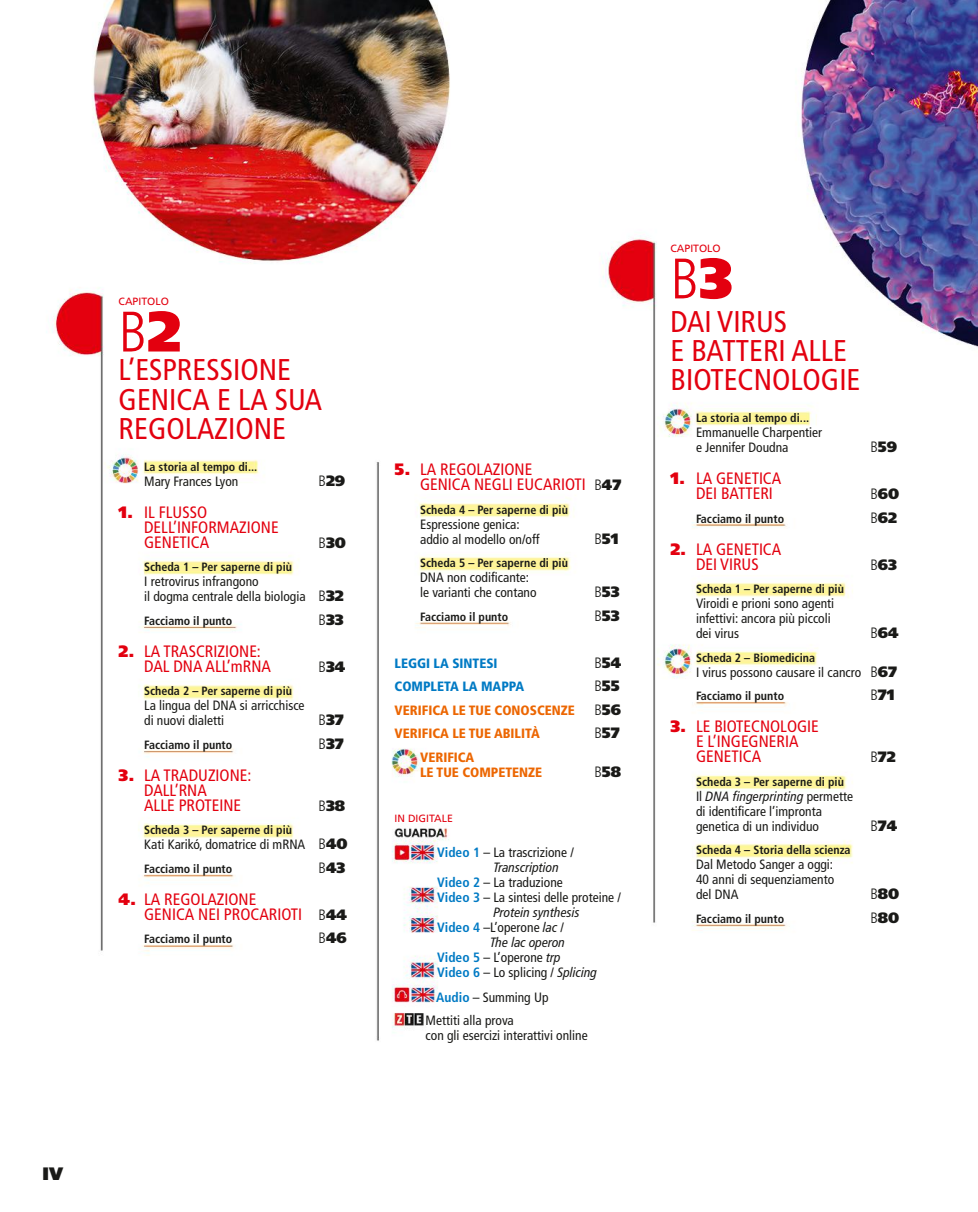
<style>
.page{position:relative;width:978px;height:1212px;background:#fff}
.page>*{position:absolute;margin:0;border:0;box-sizing:border-box;transform-origin:0 0}
.t1{font:300 condensed 57px "Frutiger LT Std";color:#e3000f}
.t2{font:condensed 30px/29.2px "Frutiger LT Pro";color:#e3000f}
.t3{font:900 18px "Frutiger LT Std";color:#1a1a18}
.t4{font:condensed 16.5px/15px "Frutiger LT Pro";color:#e3000f}
.t5{font:900 15px "Frutiger LT Std";color:#1a1a18}
.t6{font:condensed 13.5px/15px "Frutiger LT Pro";color:#1a1a18}
.t7{font:900 condensed 13.5px/15px "Frutiger LT Std";color:#ec6602}
.t8{font:italic condensed 13.5px "Frutiger LT Pro";color:#1a1a18}
.t9{font:900 condensed 13.5px "Frutiger LT Std";color:#007ac4}
.t10{font:700 condensed 12px "Frutiger LT Std";color:#1a1a18}
.t11{font:10.5px "Frutiger LT Std";color:#e3000f}
.s1{font-weight:900;font-stretch:normal}
.s2{font-weight:300;font-stretch:condensed}
.s3{font-family:"Frutiger LT Std";font-weight:900;font-stretch:normal}
.s4{font-family:"Frutiger LT Std";font-weight:300;font-size:15px}
.s5{font-family:"Frutiger LT Std";font-weight:900;font-stretch:normal;font-size:15px}
.s6{font-family:"Frutiger LT Std";font-weight:300;font-size:15px;color:#1a1a18}
.s7{font-family:"Frutiger LT Std";font-weight:900;font-stretch:normal;font-size:15px;color:#1a1a18}
.s8{font-family:"Frutiger LT Std";font-weight:700;color:#007ac4}
.s9{font-style:italic}
</style>
<div class="page">
<img style="left:51px;top:0;width:927px;height:1041px">
<h3 class="t3" style="left:43px;top:1163px;width:22px">IV</h3>
<p class="t11" style="left:119px;top:295px;width:52px">CAPITOLO</p>
<h1 class="t1" style="left:119px;top:298px;width:64px">B<span class="s1">2</span></h1>
<h2 class="t2" style="left:119px;top:358px;width:205px">L’ESPRESSIONE<br>GENICA E LA SUA<br>REGOLAZIONE</h2>
<p class="t10" style="left:144px;top:462px;width:115px">La storia al tempo di...</p>
<p class="t6" style="left:144px;top:475px;width:96px">Mary Frances Lyon</p>
<p class="t5" style="left:319px;top:472px;width:28px"><span class="s2">B</span>29</p>
<p class="t4" style="left:144px;top:506px;width:136px;text-indent:-26px"><span class="s3">1.</span> IL FLUSSO<br>DELL’INFORMAZIONE<br>GENETICA</p>
<p class="t5" style="left:319px;top:534px;width:29px"><span class="s2">B</span>30</p>
<p class="t10" style="left:144px;top:562px;width:149px">Scheda 1 – Per saperne di più</p>
<p class="t6" style="left:144px;top:575px;width:201px">I retrovirus infrangono<br>il dogma centrale della biologia <span class="s4">B</span><span class="s5">32</span></p>
<p class="t10" style="left:144px;top:616px;width:90px">Facciamo il punto</p>
<p class="t5" style="left:319px;top:611px;width:27px"><span class="s2">B</span>33</p>
<p class="t4" style="left:144px;top:645px;width:128px;text-indent:-26px"><span class="s3">2.</span> LA TRASCRIZIONE:<br>DAL DNA ALL’mRNA</p>
<p class="t5" style="left:319px;top:658px;width:28px"><span class="s2">B</span>34</p>
<p class="t10" style="left:144px;top:686px;width:149px">Scheda 2 – Per saperne di più</p>
<p class="t6" style="left:144px;top:699px;width:162px">La lingua del DNA si arricchisce di nuovi dialetti</p>
<p class="t5" style="left:319px;top:711px;width:27px"><span class="s2">B</span>37</p>
<p class="t10" style="left:144px;top:740px;width:90px">Facciamo il punto</p>
<p class="t5" style="left:319px;top:735px;width:27px"><span class="s2">B</span>37</p>
<p class="t4" style="left:144px;top:769px;width:109px;text-indent:-26px"><span class="s3">3.</span> LA TRADUZIONE:<br>DALL’RNA<br>ALLE PROTEINE</p>
<p class="t5" style="left:319px;top:797px;width:28px"><span class="s2">B</span>38</p>
<p class="t10" style="left:144px;top:825px;width:149px">Scheda 3 – Per saperne di più</p>
<p class="t6" style="left:144px;top:838px;width:205px">Kati Karikó, domatrice di mRNA <span class="s4">B</span><span class="s5">40</span></p>
<p class="t10" style="left:144px;top:864px;width:90px">Facciamo il punto</p>
<p class="t5" style="left:319px;top:859px;width:28px"><span class="s2">B</span>43</p>
<p class="t4" style="left:144px;top:893px;width:204px;text-indent:-26px"><span class="s3">4.</span> LA REGOLAZIONE<br>GENICA NEI PROCARIOTI <span class="s6">B</span><span class="s7">44</span></p>
<p class="t10" style="left:144px;top:934px;width:90px">Facciamo il punto</p>
<p class="t5" style="left:319px;top:929px;width:30px"><span class="s2">B</span>46</p>
<p class="t4" style="left:420px;top:463px;width:203px;text-indent:-26px"><span class="s3">5.</span> LA REGOLAZIONE<br>GENICA NEGLI EUCARIOTI <span class="s6">B</span><span class="s7">47</span></p>
<p class="t10" style="left:420px;top:505px;width:149px">Scheda 4 – Per saperne di più</p>
<p class="t6" style="left:420px;top:518px;width:121px">Espressione genica: addio al modello on/off</p>
<p class="t5" style="left:594px;top:530px;width:26px"><span class="s2">B</span>51</p>
<p class="t10" style="left:420px;top:558px;width:149px">Scheda 5 – Per saperne di più</p>
<p class="t6" style="left:420px;top:571px;width:118px">DNA non codificante: le varianti che contano</p>
<p class="t5" style="left:594px;top:583px;width:27px"><span class="s2">B</span>53</p>
<p class="t10" style="left:420px;top:612px;width:90px">Facciamo il punto</p>
<p class="t5" style="left:594px;top:607px;width:27px"><span class="s2">B</span>53</p>
<p class="t9" style="left:395px;top:655px;width:105px">LEGGI LA SINTESI</p>
<p class="t5" style="left:594px;top:654px;width:28px"><span class="s2">B</span>54</p>
<p class="t9" style="left:395px;top:679px;width:131px">COMPLETA LA MAPPA</p>
<p class="t5" style="left:594px;top:677px;width:27px"><span class="s2">B</span>55</p>
<p class="t7" style="left:395px;top:703px;width:182px">VERIFICA LE TUE CONOSCENZE</p>
<p class="t5" style="left:594px;top:701px;width:28px"><span class="s2">B</span>56</p>
<p class="t7" style="left:395px;top:726px;width:147px">VERIFICA LE TUE ABILITÀ</p>
<p class="t5" style="left:594px;top:724px;width:27px"><span class="s2">B</span>57</p>
<p class="t7" style="left:420px;top:750px;width:124px">VERIFICA<br>LE TUE COMPETENZE</p>
<p class="t5" style="left:594px;top:763px;width:28px"><span class="s2">B</span>58</p>
<p class="t11" style="left:395px;top:812px;width:60px">IN DIGITALE</p>
<p class="t6" style="left:437px;top:846px;width:138px"><span class="s8">Video 1</span> – La trascrizione /</p>
<p class="t8" style="left:493px;top:859px;width:67px">Transcription</p>
<p class="t6" style="left:437px;top:876px;width:127px"><span class="s8">Video 2</span> – La traduzione</p>
<p class="t6" style="left:437px;top:891px;width:185px"><span class="s8">Video 3</span> – La sintesi delle proteine /</p>
<p class="t8" style="left:493px;top:904px;width:88px">Protein synthesis</p>
<p class="t6" style="left:437px;top:921px;width:129px"><span class="s8">Video 4</span> – L’operone <span class="s9">lac</span> /</p>
<p class="t8" style="left:490px;top:934px;width:76px">The lac operon</p>
<p class="t6" style="left:437px;top:951px;width:125px"><span class="s8">Video 5</span> – L’operone <span class="s9">trp</span></p>
<p class="t6" style="left:437px;top:966px;width:161px"><span class="s8">Video 6</span> – Lo splicing / <span class="s9">Splicing</span></p>
<p class="t6" style="left:426px;top:986px;width:124px;line-height:23.5px;text-indent:11px"><span class="s8">Audio</span> – Summing Up<br>Mettiti alla prova</p>
<p class="t6" style="left:426px;top:1029px;width:164px">con gli esercizi interattivi online</p>
<p class="t11" style="left:671px;top:242px;width:52px">CAPITOLO</p>
<h1 class="t1" style="left:671px;top:245px;width:64px">B<span class="s1">3</span></h1>
<h2 class="t2" style="left:671px;top:309px;width:191px">DAI VIRUS<br>E BATTERI ALLE<br>BIOTECNOLOGIE</h2>
<p class="t10" style="left:696px;top:413px;width:115px">La storia al tempo di...</p>
<p class="t6" style="left:696px;top:426px;width:128px">Emmanuelle Charpentier e Jennifer Doudna</p>
<p class="t4" style="left:696px;top:472px;width:87px;text-indent:-26px"><span class="s3">1.</span> LA GENETICA<br>DEI BATTERI</p>
<p class="t5" style="left:870px;top:438px;width:28px"><span class="s2">B</span>59</p>
<p class="t5" style="left:870px;top:485px;width:30px"><span class="s2">B</span>60</p>
<p class="t10" style="left:696px;top:514px;width:90px">Facciamo il punto</p>
<p class="t5" style="left:870px;top:509px;width:28px"><span class="s2">B</span>62</p>
<p class="t4" style="left:671px;top:543px;width:112px;text-align:center"><span class="s3">2.</span> LA GENETICA<br>DEI VIRUS</p>
<p class="t5" style="left:870px;top:556px;width:28px"><span class="s2">B</span>63</p>
<p class="t10" style="left:696px;top:584px;width:149px">Scheda 1 – Per saperne di più</p>
<p class="t6" style="left:696px;top:597px;width:140px">Viroidi e prioni sono agenti infettivi: ancora più piccoli dei virus</p>
<p class="t5" style="left:870px;top:624px;width:30px"><span class="s2">B</span>64</p>
<p class="t10" style="left:696px;top:653px;width:120px">Scheda 2 – Biomedicina</p>
<p class="t6" style="left:696px;top:665px;width:202px">I virus possono causare il cancro <span class="s4">B</span><span class="s5">67</span></p>
<p class="t10" style="left:696px;top:691px;width:90px">Facciamo il punto</p>
<p class="t5" style="left:870px;top:686px;width:26px"><span class="s2">B</span>71</p>
<p class="t4" style="left:696px;top:720px;width:124px;text-indent:-26px"><span class="s3">3.</span> LE BIOTECNOLOGIE<br>E L’INGEGNERIA<br>GENETICA</p>
<p class="t5" style="left:870px;top:748px;width:27px"><span class="s2">B</span>72</p>
<p class="t10" style="left:696px;top:777px;width:149px">Scheda 3 – Per saperne di più</p>
<p class="t6" style="left:696px;top:789px;width:158px">Il <span class="s9">DNA fingerprinting</span> permette di identificare l’impronta genetica di un individuo</p>
<p class="t10" style="left:696px;top:845px;width:156px">Scheda 4 – Storia della scienza</p>
<p class="t6" style="left:696px;top:858px;width:140px;text-align:justify">Dal Metodo Sanger a oggi:<br>40 anni di sequenziamento del DNA</p>
<p class="t5" style="left:870px;top:817px;width:28px"><span class="s2">B</span>74</p>
<p class="t5" style="left:870px;top:885px;width:30px"><span class="s2">B</span>80</p>
<p class="t10" style="left:696px;top:914px;width:90px">Facciamo il punto</p>
<p class="t5" style="left:870px;top:909px;width:30px"><span class="s2">B</span>80</p>
</div>
